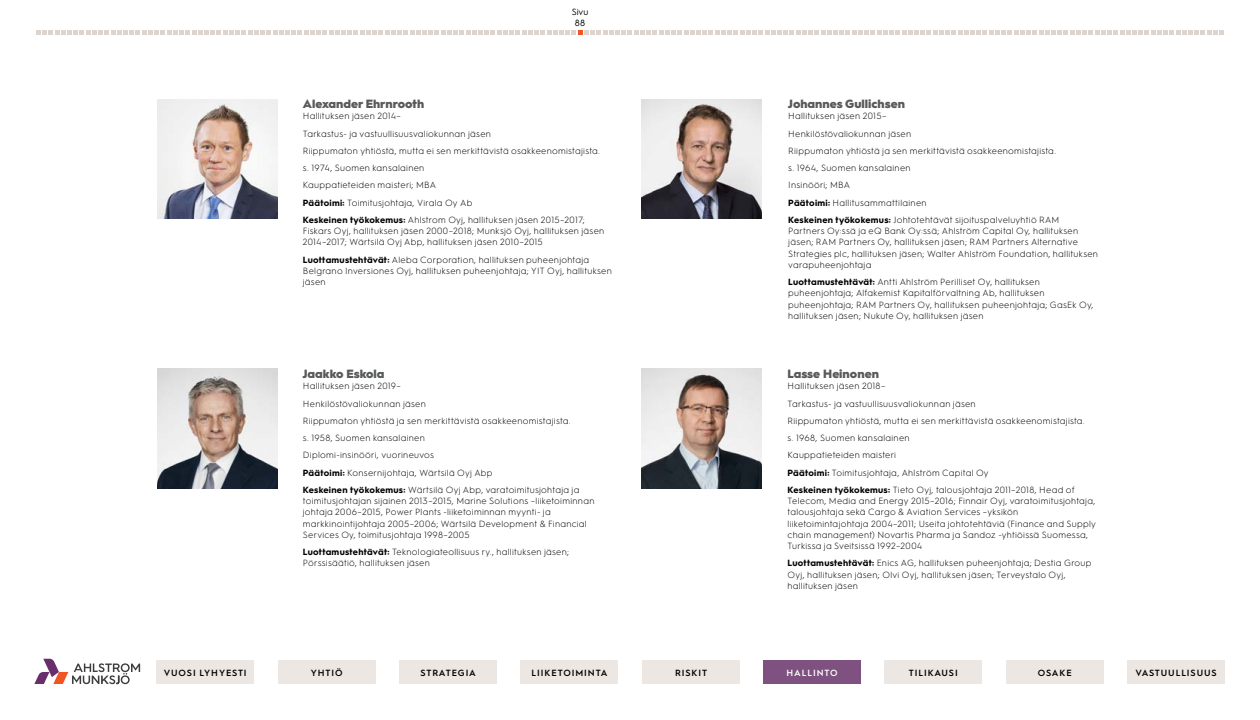
<style>
.page{position:relative;width:1260px;height:720px;background:#fff}
.page>*{position:absolute;margin:0;border:0;box-sizing:border-box;transform-origin:0 0}
.t1{font:900 12px "Hurme Geometric Sans 1";color:#58595b}
.t2{font:300 9px/17.2px "Hurme Geometric Sans 1";letter-spacing:.03em;color:#000}
.t3{font:600 9px "Hurme Geometric Sans 1";letter-spacing:.1em;color:#000}
.t4{font:600 9px "Hurme Geometric Sans 1";letter-spacing:.1em;color:#fff}
.t5{font:9px/10.5px "Hurme Geometric Sans 1";color:#000;text-align:center}
.s1{font-weight:700}
</style>
<div class="page">
<img style="left:642px;top:368px;width:120px;height:120px">
<img style="left:157px;top:99px;width:120px;height:120px">
<img style="left:157px;top:368px;width:120px;height:120px">
<img style="left:642px;top:99px;width:120px;height:120px">
<svg style="left:34px;top:659px;width:106px;height:25px"></svg>
<div style="left:399px;top:660px;width:98px;height:24px;background:#ece7e3"></div>
<div style="left:157px;top:660px;width:97px;height:24px;background:#ece7e3"></div>
<div style="left:278px;top:660px;width:97px;height:24px;background:#ece7e3"></div>
<div style="left:521px;top:660px;width:97px;height:24px;background:#ece7e3"></div>
<div style="left:642px;top:660px;width:97px;height:24px;background:#ece7e3"></div>
<div style="left:763px;top:660px;width:98px;height:24px;background:#7e5180"></div>
<div style="left:885px;top:660px;width:97px;height:24px;background:#ece7e3"></div>
<div style="left:1006px;top:660px;width:97px;height:24px;background:#ece7e3"></div>
<div style="left:1127px;top:660px;width:98px;height:24px;background:#ece7e3"></div>
<svg style="left:36px;top:30px;width:1188px;height:5px"></svg>
<p class="t5" style="left:572px;top:6px;width:18px">Sivu<br>88</p>
<h1 class="t1" style="left:303px;top:95px;width:123px">Alexander Ehrnrooth</h1>
<p class="t2" style="left:303px;top:107px;width:299px">Hallituksen jäsen 2014–<br>Tarkastus- ja vastuullisuusvaliokunnan jäsen<br>Riippumaton yhtiöstä, mutta ei sen merkittävistä osakkeenomistajista. s. 1974, Suomen kansalainen<br>Kauppatieteiden maisteri; MBA<br><span class="s1">Päätoimi:</span> Toimitusjohtaja, Virala Oy Ab<br><span class="s1">Keskeinen työkokemus:</span> Ahlstrom Oyj, hallituksen jäsen 2015–2017;</p>
<p class="t2" style="left:303px;top:225px;width:303px;line-height:11.2px">Fiskars Oyj, hallituksen jäsen 2000–2018; Munksjö Oyj, hallituksen jäsen<br>2014–2017; Wärtsilä Oyj Abp, hallituksen jäsen 2010–2015</p>
<p class="t2" style="left:303px;top:253px;width:311px;line-height:11.2px"><span class="s1">Luottamustehtävät:</span> Aleba Corporation, hallituksen puheenjohtaja<br>Belgrano Inversiones Oyj, hallituksen puheenjohtaja; YIT Oyj, hallituksen jäsen</p>
<h1 class="t1" style="left:303px;top:365px;width:83px">Jaakko Eskola</h1>
<p class="t2" style="left:303px;top:377px;width:278px">Hallituksen jäsen 2019–<br>Henkilöstövaliokunnan jäsen<br>Riippumaton yhtiöstä ja sen merkittävistä osakkeenomistajista.<br>s. 1958, Suomen kansalainen<br>Diplomi-insinööri, vuorineuvos<br><span class="s1">Päätoimi:</span> Konsernijohtaja, Wärtsilä Oyj Abp<br><span class="s1">Keskeinen työkokemus:</span> Wärtsilä Oyj Abp, varatoimitusjohtaja ja</p>
<p class="t2" style="left:303px;top:495px;width:293px;line-height:11.2px">toimitusjohtajan sijainen 2013–2015, Marine Solutions –liiketoiminnan johtaja 2006–2015, Power Plants -liiketoiminnan myynti- ja markkinointijohtaja 2005–2006; Wärtsilä Development &amp; Financial Services Oy, toimitusjohtaja 1998–2005</p>
<p class="t2" style="left:303px;top:546px;width:268px;line-height:11.2px"><span class="s1">Luottamustehtävät:</span> Teknologiateollisuus ry., hallituksen jäsen;<br>Pörssisäätiö, hallituksen jäsen</p>
<h1 class="t1" style="left:788px;top:95px;width:118px">Johannes Gullichsen</h1>
<p class="t2" style="left:788px;top:107px;width:273px">Hallituksen jäsen 2015–<br>Henkilöstövaliokunnan jäsen<br>Riippumaton yhtiöstä ja sen merkittävistä osakkeenomistajista. s. 1964, Suomen kansalainen<br>Insinööri; MBA<br><span class="s1">Päätoimi:</span> Hallitusammattilainen<br><span class="s1">Keskeinen työkokemus:</span> Johtotehtävät sijoituspalveluyhtiö RAM</p>
<p class="t2" style="left:788px;top:225px;width:311px;line-height:11.2px">Partners Oy:ssä ja eQ Bank Oy:ssä; Ahlström Capital Oy, hallituksen jäsen; RAM Partners Oy, hallituksen jäsen; RAM Partners Alternative Strategies plc, hallituksen jäsen; Walter Ahlström Foundation, hallituksen varapuheenjohtaja</p>
<p class="t2" style="left:788px;top:276px;width:307px;line-height:11.2px"><span class="s1">Luottamustehtävät:</span> Antti Ahlström Perilliset Oy, hallituksen puheenjohtaja; Alfakemist Kapitalförvaltning Ab, hallituksen puheenjohtaja; RAM Partners Oy, hallituksen puheenjohtaja; GasEk Oy, hallituksen jäsen; Nukute Oy, hallituksen jäsen</p>
<h1 class="t1" style="left:788px;top:365px;width:93px">Lasse Heinonen</h1>
<p class="t2" style="left:788px;top:377px;width:299px">Hallituksen jäsen 2018–<br>Tarkastus- ja vastuullisuusvaliokunnan jäsen<br>Riippumaton yhtiöstä, mutta ei sen merkittävistä osakkeenomistajista. s. 1968, Suomen kansalainen<br>Kauppatieteiden maisteri<br><span class="s1">Päätoimi:</span> Toimitusjohtaja, Ahlström Capital Oy<br><span class="s1">Keskeinen työkokemus:</span> Tieto Oyj, talousjohtaja 2011–2018, Head of</p>
<p class="t2" style="left:788px;top:495px;width:310px;line-height:11.2px">Telecom, Media and Energy 2015–2016; Finnair Oyj, varatoimitusjohtaja, talousjohtaja sekä Cargo &amp; Aviation Services –yksikön liiketoimintajohtaja 2004–2011; Useita johtotehtäviä (Finance and Supply chain management) Novartis Pharma ja Sandoz -yhtiöissä Suomessa, Turkissa ja Sveitsissä 1992–2004</p>
<p class="t2" style="left:788px;top:557px;width:306px;line-height:11.2px"><span class="s1">Luottamustehtävät:</span> Enics AG, hallituksen puheenjohtaja; Destia Group<br>Oyj, hallituksen jäsen; Olvi Oyj, hallituksen jäsen; Terveystalo Oyj, hallituksen jäsen</p>
<p class="t3" style="left:164px;top:666px;width:84px">VUOSI LYHYESTI</p>
<p class="t3" style="left:311px;top:666px;width:33px">YHTIÖ</p>
<p class="t3" style="left:421px;top:666px;width:57px">STRATEGIA</p>
<p class="t3" style="left:532px;top:666px;width:77px">LIIKETOIMINTA</p>
<p class="t3" style="left:675px;top:666px;width:34px">RISKIT</p>
<p class="t4" style="left:787px;top:666px;width:53px">HALLINTO</p>
<p class="t3" style="left:909px;top:666px;width:50px">TILIKAUSI</p>
<p class="t3" style="left:1038px;top:666px;width:36px">OSAKE</p>
<p class="t3" style="left:1135px;top:666px;width:83px">VASTUULLISUUS</p>
</div>
